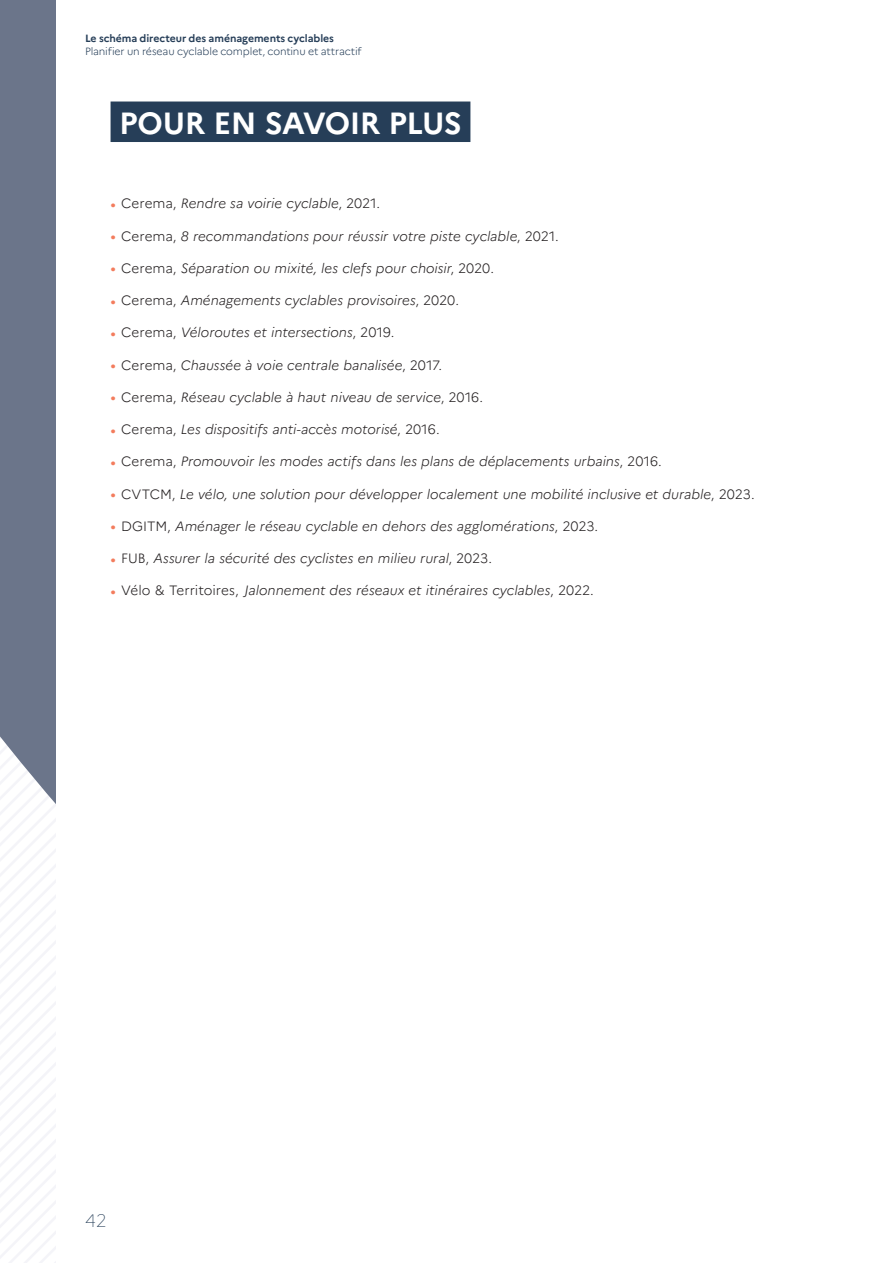
<style>
.page{position:relative;width:893px;height:1263px;background:#fff}
.page>*{position:absolute;margin:0;border:0;box-sizing:border-box;transform-origin:0 0}
.t1{font:700 30.6px "Marianne";letter-spacing:-.02em;color:#fff}
.t2{font:100 18px "Marianne";color:#263e58}
.t3{font:italic 300 13.5px "Marianne";color:#231f20}
.t4{font:300 10.5px "Marianne";letter-spacing:-.015em;color:#263e58}
.t5{font:700 10.5px "Marianne";letter-spacing:-.005em;color:#263e58}
.s1{font-size:18px;color:#f37c5d}
.s2{font-style:normal}
</style>
<div class="page">
<svg style="left:0;top:0;width:55px;height:1263px"></svg>
<div style="left:111px;top:102px;width:359px;height:40px;background:#263e58"></div>
<p class="t5" style="left:85px;top:30px;width:251px">Le schéma directeur des aménagements cyclables</p>
<p class="t4" style="left:85px;top:45px;width:278px">Planifier un réseau cyclable complet, continu et attractif</p>
<h1 class="t1" style="left:119px;top:99px;width:342px">POUR EN SAVOIR PLUS</h1>
<p class="t3" style="left:111px;top:195px;width:271px"><span class="s1">•</span> <span class="s2">Cerema,</span> Rendre sa voirie cyclable<span class="s2">, 2021.</span></p>
<p class="t3" style="left:111px;top:227px;width:450px"><span class="s1">•</span> <span class="s2">Cerema,</span> 8 recommandations pour réussir votre piste cyclable<span class="s2">, 2021.</span></p>
<p class="t3" style="left:111px;top:260px;width:385px"><span class="s1">•</span> <span class="s2">Cerema,</span> Séparation ou mixité, les clefs pour choisir<span class="s2">, 2020.</span></p>
<p class="t3" style="left:111px;top:292px;width:350px"><span class="s1">•</span> <span class="s2">Cerema,</span> Aménagements cyclables provisoires<span class="s2">, 2020.</span></p>
<p class="t3" style="left:111px;top:324px;width:286px"><span class="s1">•</span> <span class="s2">Cerema,</span> Véloroutes et intersections<span class="s2">, 2019.</span></p>
<p class="t3" style="left:111px;top:357px;width:333px"><span class="s1">•</span> <span class="s2">Cerema,</span> Chaussée à voie centrale banalisée<span class="s2">, 2017.</span></p>
<p class="t3" style="left:111px;top:389px;width:374px"><span class="s1">•</span> <span class="s2">Cerema,</span> Réseau cyclable à haut niveau de service<span class="s2">, 2016.</span></p>
<p class="t3" style="left:111px;top:421px;width:331px"><span class="s1">•</span> <span class="s2">Cerema,</span> Les dispositifs anti-accès motorisé<span class="s2">, 2016.</span></p>
<p class="t3" style="left:111px;top:453px;width:553px"><span class="s1">•</span> <span class="s2">Cerema,</span> Promouvoir les modes actifs dans les plans de déplacements urbains<span class="s2">, 2016.</span></p>
<p class="t3" style="left:111px;top:486px;width:646px"><span class="s1">•</span> <span class="s2">CVTCM,</span> Le vélo, une solution pour développer localement une mobilité inclusive et durable<span class="s2">, 2023.</span></p>
<p class="t3" style="left:111px;top:518px;width:489px"><span class="s1">•</span> <span class="s2">DGITM,</span> Aménager le réseau cyclable en dehors des agglomérations<span class="s2">, 2023.</span></p>
<p class="t3" style="left:111px;top:550px;width:383px"><span class="s1">•</span> <span class="s2">FUB,</span> Assurer la sécurité des cyclistes en milieu rural<span class="s2">, 2023.</span></p>
<p class="t3" style="left:111px;top:582px;width:485px"><span class="s1">•</span> <span class="s2">Vélo &amp; Territoires,</span> Jalonnement des réseaux et itinéraires cyclables<span class="s2">, 2022.</span></p>
<h2 class="t2" style="left:85px;top:1207px;width:23px">42</h2>
</div>
